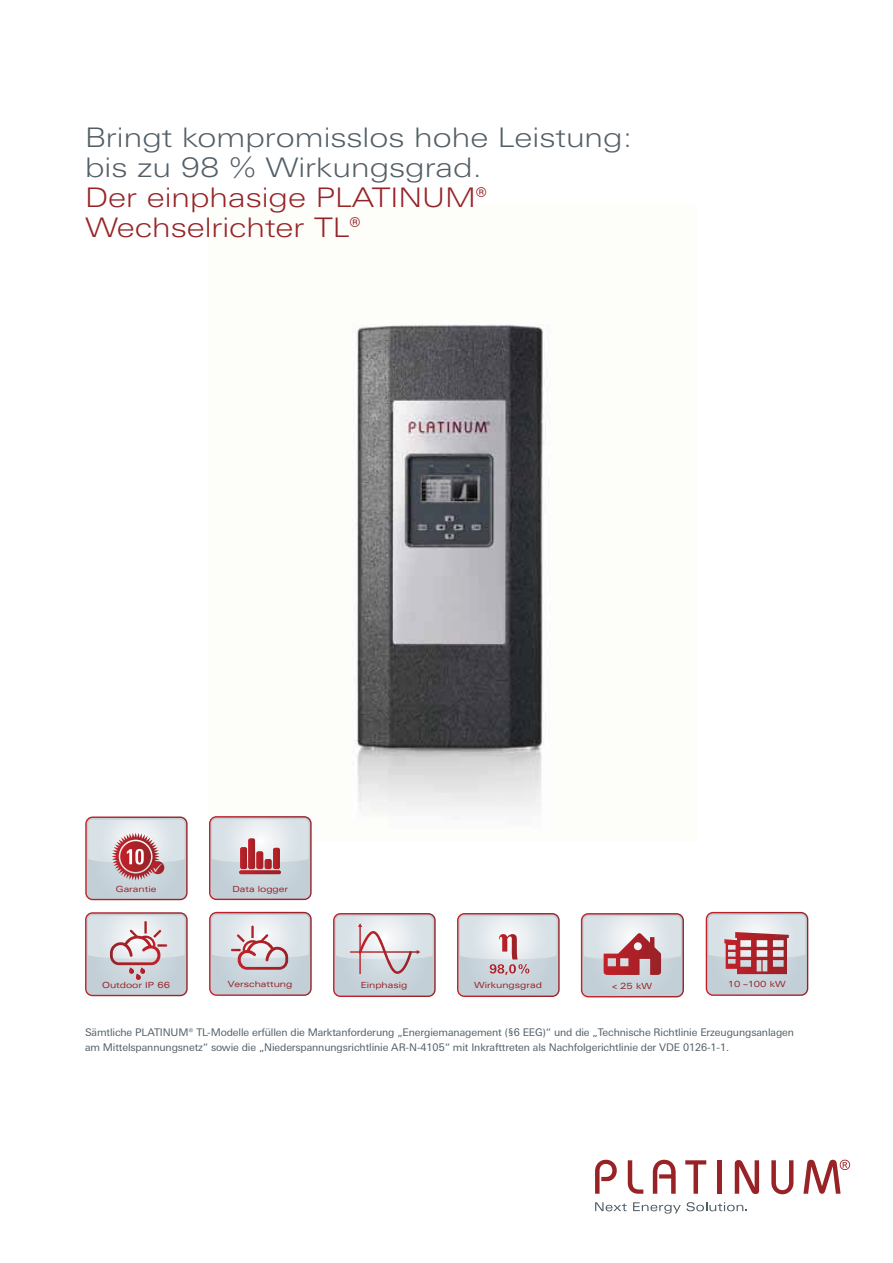
<style>
.page{position:relative;width:893px;height:1263px;background:#fff}
.page>*{position:absolute;margin:0;border:0;box-sizing:border-box;transform-origin:0 0}
.t1{font:300 27px/30px "Linotype Univers 340 Ex";color:#525e66}
.t2{font:300 27px/30px "Linotype Univers 340 Ex";color:#972327}
.t3{font:10.5px/15px "Linotype Univers 430";letter-spacing:-.01em;color:#525e66}
.t4{font:8.55px "Linotype Univers Extd";color:#972327}
.t5{font:8.4px "Linotype Univers Extd";color:#972327}
.t6{font:8.4px "Linotype Univers 440 Extended";color:#972327}
</style>
<div class="page">
<img style="left:353px;top:324px;width:196px;height:491px">
<svg style="left:595px;top:1160px;width:22px;height:34px"></svg>
<svg style="left:628px;top:1160px;width:15px;height:34px"></svg>
<svg style="left:653px;top:1160px;width:23px;height:34px"></svg>
<svg style="left:685px;top:1160px;width:21px;height:34px"></svg>
<hr style="left:717px;top:1160px;width:4px;height:34px;background:#972327">
<svg style="left:735px;top:1160px;width:24px;height:34px"></svg>
<svg style="left:771px;top:1160px;width:22px;height:34px"></svg>
<svg style="left:803px;top:1160px;width:47px;height:34px"></svg>
<svg style="left:595px;top:1202px;width:31px;height:9px"></svg>
<svg style="left:633px;top:1202px;width:114px;height:12px"></svg>
<svg style="left:85px;top:912px;width:103px;height:84px;background:#cfc5cb"></svg>
<svg style="left:581px;top:913px;width:103px;height:84px;background:#cbb5bb"></svg>
<svg style="left:706px;top:912px;width:102px;height:84px;background:#caafb5"></svg>
<svg style="left:209px;top:816px;width:103px;height:84px;background:#cfc3c8"></svg>
<svg style="left:273px;top:848px;width:7px;height:21px"></svg>
<svg style="left:85px;top:817px;width:103px;height:83px;background:#ccb8bd"></svg>
<svg style="left:457px;top:913px;width:103px;height:84px;background:#d0cad0"></svg>
<svg style="left:333px;top:913px;width:103px;height:84px;background:#d0cacf"></svg>
<svg style="left:209px;top:912px;width:103px;height:84px;background:#d0c7cc"></svg>
<h1 class="t1" style="left:85px;top:125px;width:549px">Bringt kompromisslos hohe Leistung: bis zu 98 % Wirkungsgrad.</h1>
<h1 class="t2" style="left:85px;top:185px;width:403px">Der einphasige PLATINUM®<br>Wechselrichter TL®</h1>
<p class="t5" style="left:116px;top:886px;width:42px">Garantie</p>
<p class="t6" style="left:232px;top:884px;width:57px">Data logger</p>
<p class="t5" style="left:102px;top:981px;width:69px">Outdoor IP 66</p>
<p class="t4" style="left:612px;top:983px;width:42px">&lt; 25 kW</p>
<p class="t5" style="left:728px;top:981px;width:60px">10 –100 kW</p>
<p class="t5" style="left:228px;top:981px;width:66px">Verschattung</p>
<p class="t5" style="left:361px;top:982px;width:48px">Einphasig</p>
<p class="t5" style="left:474px;top:982px;width:69px">Wirkungsgrad</p>
<p class="t3" style="left:85px;top:1026px;width:710px">Sämtliche PLATINUM® TL-Modelle erfüllen die Marktanforderung „Energiemanagement (§6 EEG)“ und die „Technische Richtlinie Erzeugungsanlagen am Mittelspannungsnetz“ sowie die „Niederspannungsrichtlinie AR-N-4105“ mit Inkrafttreten als Nachfolgerichtlinie der VDE 0126-1-1.</p>
</div>
